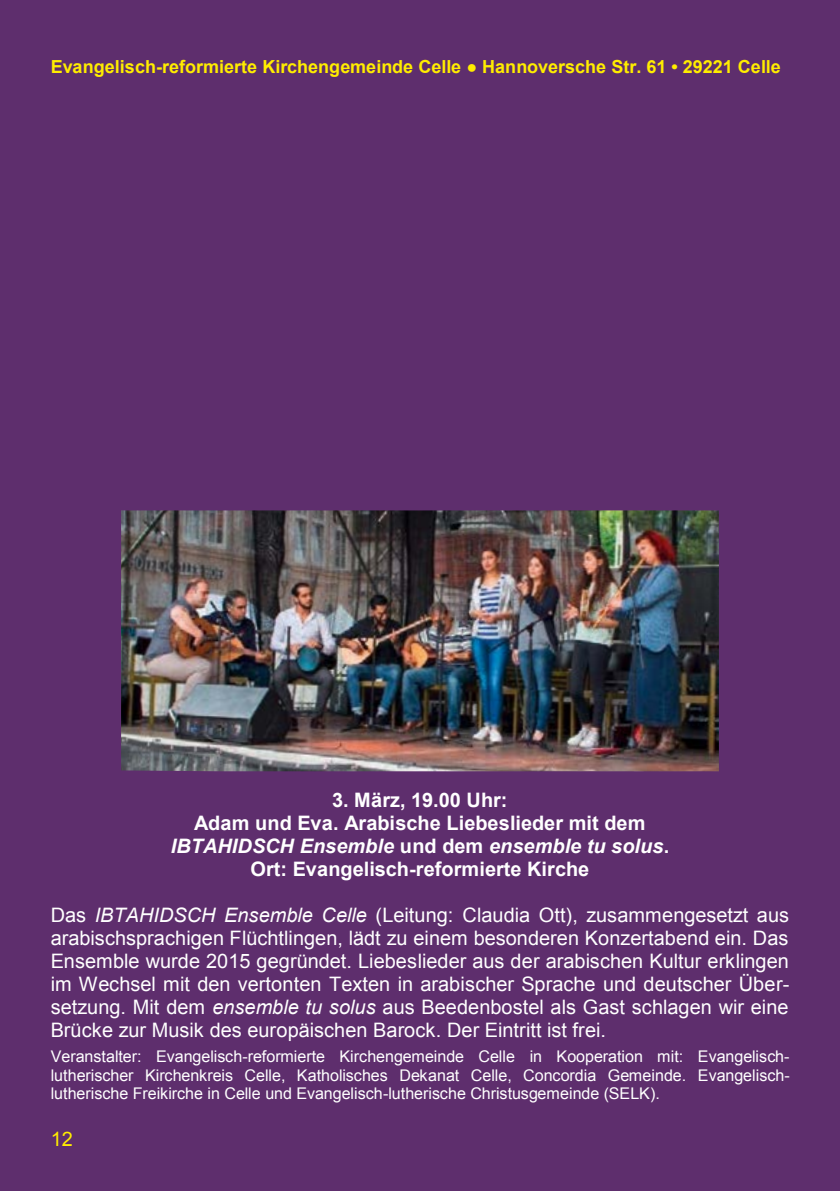
<style>
.page{position:relative;width:840px;height:1191px;background:#fff}
.page>*{position:absolute;margin:0;border:0;box-sizing:border-box;transform-origin:0 0}
.t1{font:20px/23px "Arial";color:#fff;text-align:justify}
.t2{font:700 20px/23px "Arial";color:#fff;text-align:center}
.t3{font:20px "Arial";color:#ffed00}
.t4{font:700 18px "Arial";color:#ffed00}
.t5{font:16px/18.4px "Arial";letter-spacing:-.005em;color:#fff;text-align:justify}
.s1{font-style:inherit}
.s2{font-style:italic}
</style>
<div class="page">
<div style="left:0;top:0;width:839px;height:1191px;background:#5e2e6d"></div>
<img style="left:121px;top:510px;width:597px;height:261px">
<p class="t4" style="left:51px;top:55px;width:731px"><span class="s1">Evangelisch-</span>reformierte Kirchengemeinde Celle ● Hannoversche Str. 61 • 29221 Celle</p>
<p class="t2" style="left:171px;top:789px;width:499px">3. März, 19.00 Uhr:<br>Adam und Eva. Arabische Liebeslieder mit dem <span class="s2">IBTAHIDSCH Ensemble</span> und dem <span class="s2">ensemble tu solus</span>.<br>Ort: Evangelisch-reformierte Kirche</p>
<p class="t1" style="left:51px;top:903px;width:739px">Das <span class="s2">IBTAHIDSCH Ensemble Celle</span> (Leitung: Claudia Ott), zusammengesetzt aus arabischsprachigen Flüchtlingen, lädt zu einem besonderen Konzertabend ein. Das Ensemble wurde 2015 gegründet. Liebeslieder aus der arabischen Kultur erklingen im Wechsel mit den vertonten Texten in arabischer Sprache und deutscher Über&shy;setzung. Mit dem <span class="s2">ensemble tu solus</span> aus Beedenbostel als Gast schlagen wir eine Brücke zur Musik des europäischen Barock. Der Eintritt ist frei.</p>
<p class="t5" style="left:51px;top:1047px;width:740px">Veranstalter: Evangelisch-reformierte Kirchengemeinde Celle in Kooperation mit: Evangelisch&shy;lutherischer Kirchenkreis Celle, Katholisches Dekanat Celle, Concordia Gemeinde. Evangelisch&shy;lutherische Freikirche in Celle und Evangelisch-lutherische Christusgemeinde (SELK).</p>
<p class="t3" style="left:51px;top:1126px;width:24px">12</p>
</div>
